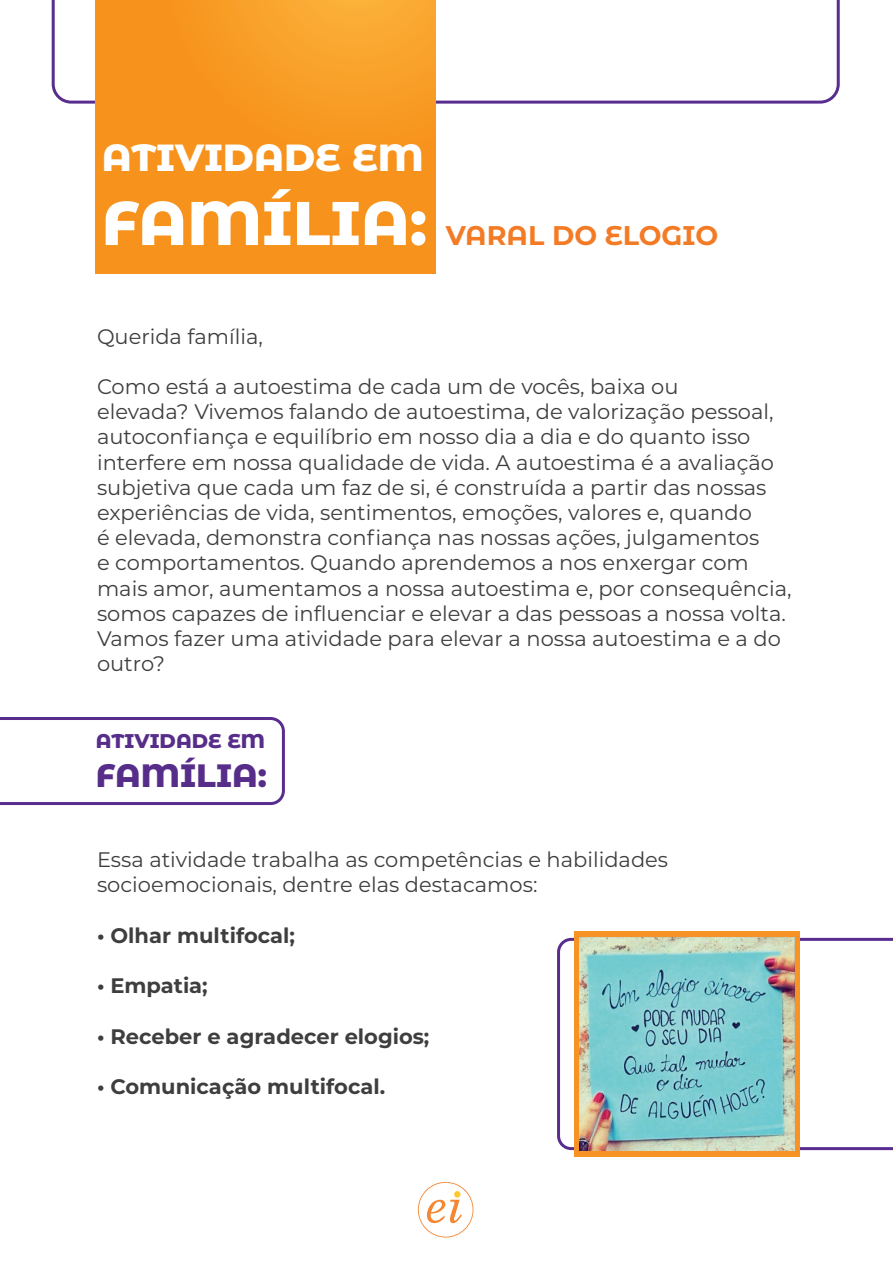
<style>
.page{position:relative;width:893px;height:1263px;background:#fff}
.page>*{position:absolute;margin:0;border:0;box-sizing:border-box;transform-origin:0 0}
.t1{font:800 61.5px "Montserrat Alternates";color:#fff}
.t2{font:800 37.8px "Montserrat Alternates";color:#fff}
.t3{font:800 32.25px "Montserrat Alternates";color:#572d8a}
.t4{font:700 27px "Montserrat Alternates";color:#f47b25}
.t5{font:21px/25.2px "Montserrat";color:#3e3e3f}
.t6{font:700 21px "Montserrat";color:#3e3e3f}
.t7{font:800 19.8px "Montserrat Alternates";color:#572d8a}
</style>
<div class="page">
<svg style="left:557px;top:938px;width:336px;height:212px"></svg>
<div style="left:574px;top:931px;width:225px;height:226px;background:#f79324"></div>
<svg style="left:52px;top:0;width:788px;height:104px"></svg>
<svg style="left:0;top:717px;width:285px;height:88px"></svg>
<div style="left:96px;top:0;width:340px;height:273px;background:linear-gradient(to bottom,#f99f28,#f68f19)"></div>
<svg style="left:418px;top:1182px;width:55px;height:55px"></svg>
<img style="left:579px;top:938px;width:215px;height:212px">
<p class="t2" style="left:102px;top:130px;width:323px">ATIVIDADE EM</p>
<p class="t1" style="left:102px;top:178px;width:327px">FAMÍLIA:</p>
<p class="t4" style="left:446px;top:216px;width:274px">VARAL DO ELOGIO</p>
<p class="t5" style="left:97px;top:323px;width:167px">Querida família,</p>
<p class="t5" style="left:97px;top:373px;width:696px">Como está a autoestima de cada um de vocês, baixa ou<br>elevada? Vivemos falando de autoestima, de valorização pessoal, autoconfiança e equilíbrio em nosso dia a dia e do quanto isso interfere em nossa qualidade de vida. A autoestima é a avaliação subjetiva que cada um faz de si, é construída a partir das nossas experiências de vida, sentimentos, emoções, valores e, quando<br>é elevada, demonstra confiança nas nossas ações, julgamentos<br>e comportamentos. Quando aprendemos a nos enxergar com mais amor, aumentamos a nossa autoestima e, por consequência, somos capazes de influenciar e elevar a das pessoas a nossa volta.<br>Vamos fazer uma atividade para elevar a nossa autoestima e a do outro?</p>
<p class="t7" style="left:96px;top:727px;width:171px">ATIVIDADE EM</p>
<p class="t3" style="left:96px;top:752px;width:173px">FAMÍLIA:</p>
<p class="t5" style="left:97px;top:846px;width:573px">Essa atividade trabalha as competências e habilidades socioemocionais, dentre elas destacamos:</p>
<p class="t6" style="left:97px;top:920px;width:199px">• Olhar multifocal;</p>
<p class="t6" style="left:97px;top:971px;width:112px">• Empatia;</p>
<p class="t6" style="left:97px;top:1021px;width:334px">• Receber e agradecer elogios;</p>
<p class="t6" style="left:97px;top:1071px;width:290px">• Comunicação multifocal.</p>
</div>
